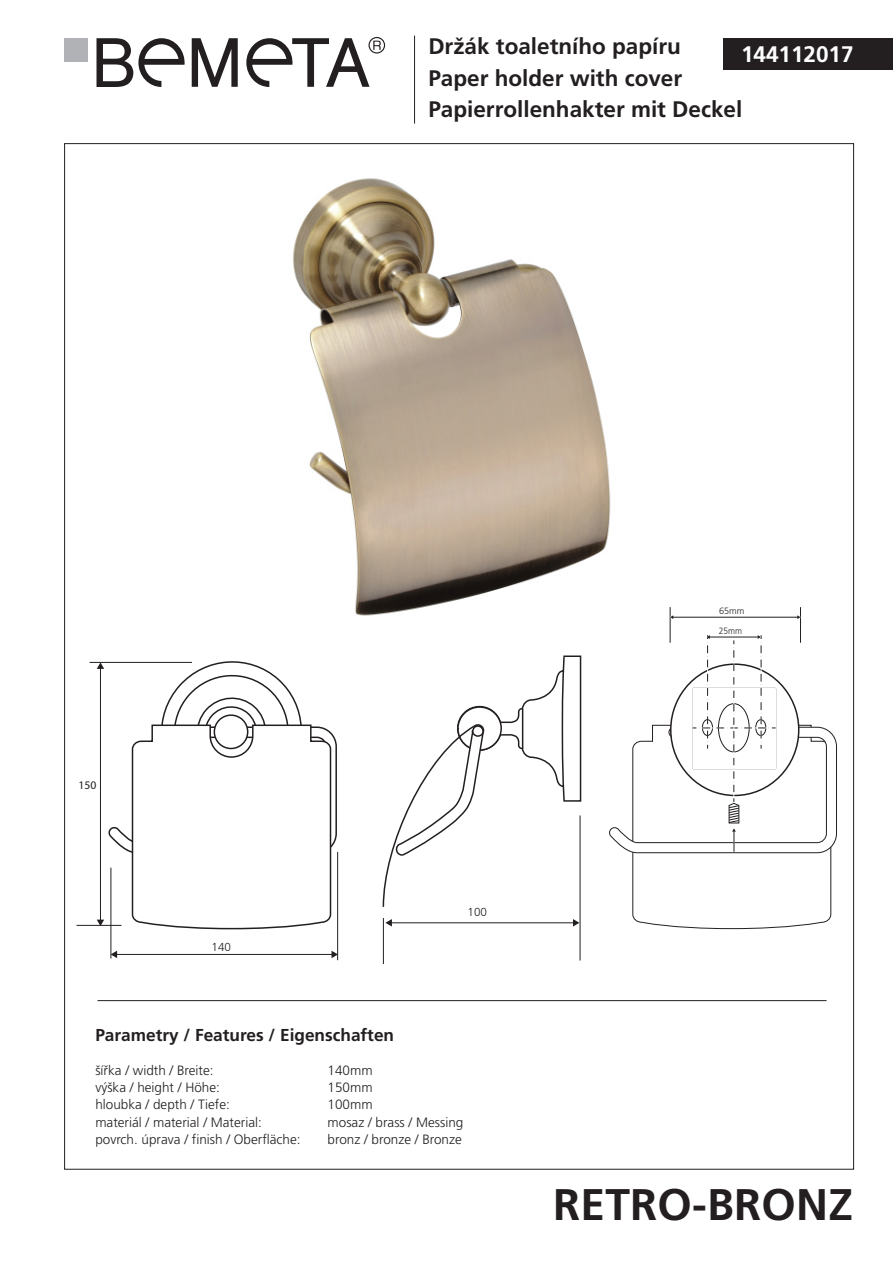
<style>
.page{position:relative;width:893px;height:1263px;background:#fff}
.page>*{position:absolute;margin:0;border:0;box-sizing:border-box;transform-origin:0 0}
.t1{font:700 44.25px "Frutiger CE";letter-spacing:.005em;color:#231f20}
.t2{font:700 22.5px/31.5px "Frutiger CE";color:#231f20}
.t3{font:700 22.5px "Frutiger CE";color:#fff}
.t4{font:700 17.25px "Frutiger CE";color:#231f20}
.t5{font:300 13.5px "Frutiger CE";color:#231f20}
.t6{font:300 11.55px "Frutiger CE";color:#231f20}
.t7{font:11.55px "Myriad Pro";color:#231f20}
.t8{font:300 9.15px/19.4px "Frutiger CE";color:#231f20}
</style>
<div class="page">
<div style="left:724px;top:38px;width:169px;height:32px;background:#231f20"></div>
<svg style="left:192px;top:38px;width:46px;height:49px"></svg>
<svg style="left:96px;top:38px;width:89px;height:49px"></svg>
<div style="left:65px;top:38px;width:23px;height:24px;background:#b1b2b6"></div>
<svg style="left:246px;top:37px;width:139px;height:50px"></svg>
<hr style="left:414px;top:36px;width:1px;height:88px;background:#231f20">
<hr style="left:111px;top:868px;width:1px;height:90px;background:#231f20">
<hr style="left:337px;top:852px;width:1px;height:108px;background:#231f20">
<svg style="left:456px;top:655px;width:126px;height:347px"></svg>
<hr style="left:77px;top:925px;width:45px;height:1px;background:#231f20">
<hr style="left:90px;top:662px;width:102px;height:1px;background:#231f20">
<hr style="left:383px;top:918px;width:1px;height:46px;background:#231f20">
<hr style="left:580px;top:815px;width:1px;height:145px;background:#231f20">
<hr style="left:391px;top:922px;width:183px;height:1px;background:#231f20">
<svg style="left:385px;top:919px;width:7px;height:7px"></svg>
<svg style="left:573px;top:919px;width:6px;height:7px"></svg>
<svg style="left:382px;top:656px;width:199px;height:252px"></svg>
<svg style="left:97px;top:661px;width:241px;height:269px"></svg>
<hr style="left:116px;top:954px;width:217px;height:1px;background:#231f20">
<svg style="left:111px;top:951px;width:6px;height:7px"></svg>
<svg style="left:332px;top:951px;width:6px;height:7px"></svg>
<img style="left:293px;top:178px;width:318px;height:438px">
<hr style="left:98px;top:1000px;width:728px;height:1px;background:#231f20">
<hr style="left:800px;top:607px;width:1px;height:36px;background:#231f20">
<hr style="left:670px;top:607px;width:1px;height:36px;background:#231f20">
<hr style="left:673px;top:617px;width:125px;height:1px;background:#231f20">
<svg style="left:609px;top:635px;width:228px;height:294px"></svg>
<h2 class="t2" style="left:428px;top:31px;width:315px">Držák toaletního papíru<br>Paper holder with cover<br>Papierrollenhakter mit Deckel</h2>
<h2 class="t3" style="left:741px;top:42px;width:114px">144112017</h2>
<p class="t7" style="left:78px;top:777px;width:19px">150</p>
<p class="t6" style="left:212px;top:940px;width:21px">140</p>
<p class="t6" style="left:468px;top:905px;width:21px">100</p>
<p class="t4" style="left:95px;top:1025px;width:300px">Parametry / Features / Eigenschaften</p>
<p class="t5" style="left:95px;top:1062px;width:120px">šířka / width / Breite:</p>
<p class="t5" style="left:328px;top:1062px;width:47px">140mm</p>
<p class="t5" style="left:95px;top:1080px;width:126px">výška / height / Höhe:</p>
<p class="t5" style="left:328px;top:1080px;width:47px">150mm</p>
<p class="t5" style="left:95px;top:1097px;width:136px">hloubka / depth / Tiefe:</p>
<p class="t5" style="left:328px;top:1097px;width:47px">100mm</p>
<p class="t5" style="left:95px;top:1114px;width:168px">materiál / material / Material:</p>
<p class="t5" style="left:328px;top:1114px;width:137px">mosaz / brass / Messing</p>
<p class="t5" style="left:95px;top:1131px;width:207px">povrch. úprava / finish / Oberfläche:</p>
<p class="t5" style="left:328px;top:1131px;width:136px">bronz / bronze / Bronze</p>
<p class="t8" style="left:719px;top:601px;width:27px">65mm<br>25mm</p>
<h1 class="t1" style="left:553px;top:1179px;width:301px">RETRO-BRONZ</h1>
</div>
